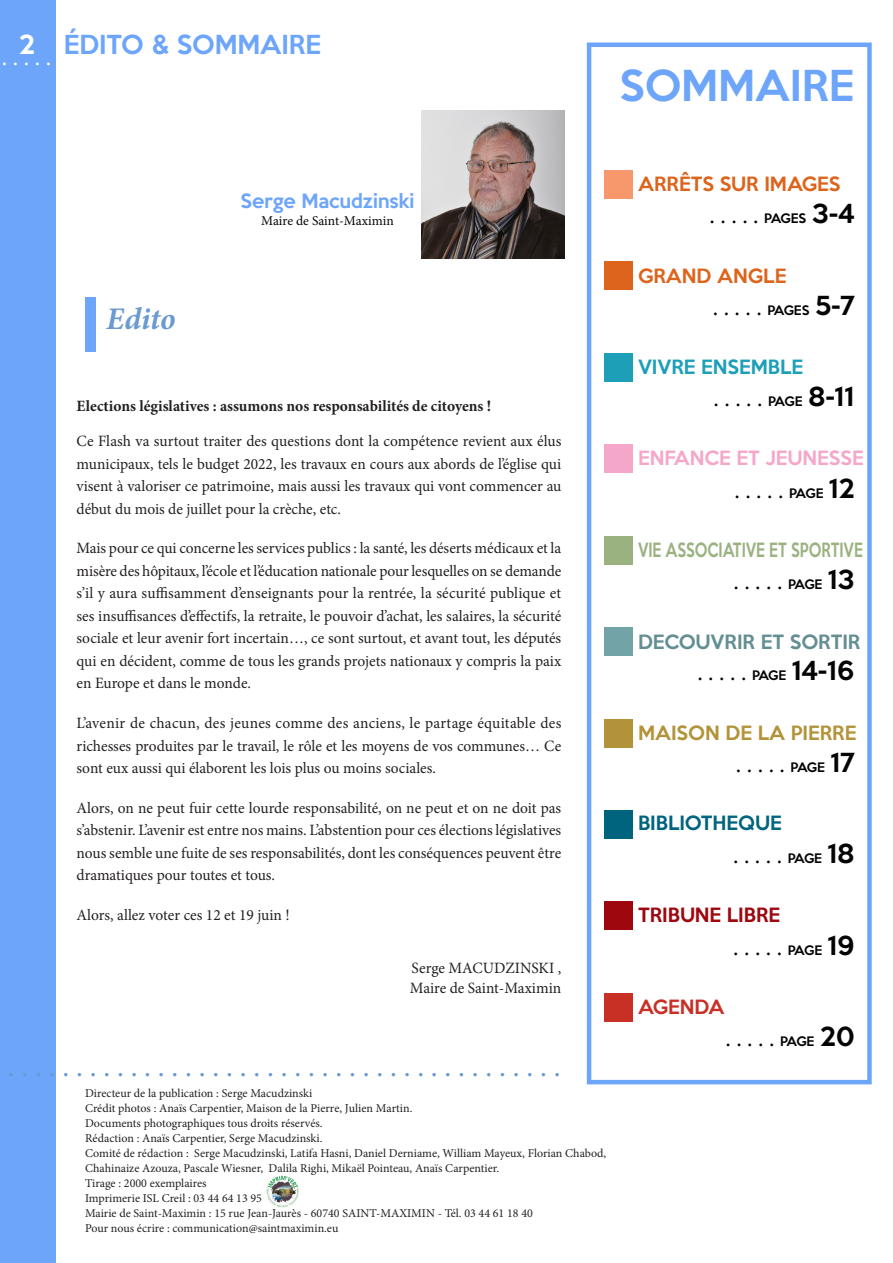
<style>
.page{position:relative;width:893px;height:1263px;background:#fff}
.page>*{position:absolute;margin:0;border:0;box-sizing:border-box;transform-origin:0 0}
.t1{font:500 39px "Keep Calm";color:#6da5fa}
.t2{font:30px "Minion Pro";color:#6a9ad1}
.t3{font:24px "Minion Pro";color:#040503}
.t4{font:500 24px "Keep Calm";color:#6da5fa}
.t5{font:24px "Minion Pro";color:#fff}
.t6{font:500 18px "Keep Calm";color:#dc641c}
.t7{font:500 18px "Keep Calm";color:#9ab280;scale:.75 1}
.t8{font:500 18px "Keep Calm";color:#f5a7ca}
.t9{font:500 18px "Keep Calm";color:#638e92}
.t10{font:500 18px "Keep Calm";color:#b39339}
.t11{font:500 18px "Keep Calm";color:#6da5fa}
.t12{font:500 18px "Keep Calm";color:#1d9fb8}
.t13{font:500 18px "Keep Calm";color:#00647f}
.t14{font:500 18px "Keep Calm";color:#9d070d}
.t15{font:500 18px "Keep Calm";color:#c83026}
.Texte_courant{font:15.75px/22.5px "Minion Pro";color:#231f20;text-align:justify}
.Texte_courant-2{font:700 15.75px "Minion Pro";color:#231f20}
.t16{font:13.5px "Minion Pro";color:#040503}
.t17{font:12px/15px "Minion Pro";color:#231f20}
.s1{color:#fff}
.s2{font-family:"Keep Calm";font-weight:500;font-size:12px}
.s3{font-family:"Keep Calm";font-weight:500}
</style>
<div class="page">
<div style="left:0;top:0;width:55px;height:1263px;background:#6da5fa"></div>
<div style="left:587px;top:43px;width:285px;height:1041px;border:4px solid #6da5fa"></div>
<div style="left:604px;top:810px;width:28px;height:29px;background:#00647f"></div>
<div style="left:604px;top:444px;width:28px;height:29px;background:#f5a7ca"></div>
<div style="left:604px;top:261px;width:28px;height:29px;background:#dc641c"></div>
<div style="left:604px;top:627px;width:28px;height:29px;background:#72a3a7"></div>
<div style="left:604px;top:719px;width:28px;height:28px;background:#b39339"></div>
<div style="left:604px;top:901px;width:28px;height:29px;background:#9d070d"></div>
<div style="left:604px;top:993px;width:28px;height:29px;background:#c83026"></div>
<img style="left:266px;top:1175px;width:33px;height:33px">
<div style="left:604px;top:170px;width:28px;height:29px;background:#f7986c"></div>
<div style="left:604px;top:353px;width:28px;height:29px;background:#1d9fb8"></div>
<div style="left:604px;top:536px;width:28px;height:28px;background:#9ab280"></div>
<img style="left:422px;top:111px;width:142px;height:147px">
<div style="left:85px;top:298px;width:11px;height:54px;background:#6da5fa"></div>
<h3 class="t4" style="left:19px;top:24px;width:304px"><span class="s1">2</span> ÉDITO &amp; SOMMAIRE</h3>
<h3 class="t5" style="left:2px;top:41px;width:62px">. . . . . .</h3>
<p class="t1" style="left:619px;top:51px;width:236px">SOMMAIRE</p>
<p class="t11" style="left:240px;top:185px;width:176px">Serge Macudzinski</p>
<p class="t16" style="left:261px;top:212px;width:134px">Maire de Saint-Maximin</p>
<p class="Texte_courant-2" style="left:77px;top:397px;width:416px">Elections législatives : assumons nos responsabilités de citoyens !</p>
<p class="Texte_courant" style="left:77px;top:430px;width:486px">Ce Flash va surtout traiter des questions dont la compétence revient aux élus municipaux, tels le budget 2022, les travaux en cours aux abords de l’église qui visent à valoriser ce patrimoine, mais aussi les travaux qui vont commencer au début du mois de juillet pour la crèche, etc.</p>
<p class="Texte_courant" style="left:77px;top:537px;width:486px">Mais pour ce qui concerne les services publics : la santé, les déserts médicaux et la misère des hôpitaux, l’école et l’éducation nationale pour lesquelles on se demande s’il y aura suffisamment d’enseignants pour la rentrée, la sécurité publique et ses insuffisances d’effectifs, la retraite, le pouvoir d’achat, les salaires, la sécurité sociale et leur avenir fort incertain…, ce sont surtout, et avant tout, les députés qui en décident, comme de tous les grands projets nationaux y compris la paix en Europe et dans le monde.</p>
<p class="Texte_courant" style="left:77px;top:712px;width:486px">L’avenir de chacun, des jeunes comme des anciens, le partage équitable des richesses produites par le travail, le rôle et les moyens de vos communes… Ce sont eux aussi qui élaborent les lois plus ou moins sociales.</p>
<p class="Texte_courant" style="left:77px;top:796px;width:486px">Alors, on ne peut fuir cette lourde responsabilité, on ne peut et on ne doit pas s’abstenir. L’avenir est entre nos mains. L’abstention pour ces élections législatives nous semble une fuite de ses responsabilités, dont les conséquences peuvent être dramatiques pour toutes et tous.</p>
<p class="Texte_courant" style="left:77px;top:903px;width:215px">Alors, allez voter ces 12 et 19 juin !</p>
<p class="Texte_courant" style="left:410px;top:958px;width:153px;line-height:20.2px">Serge MACUDZINSKI ,<br>Maire de Saint-Maximin</p>
<p class="t2" style="left:8px;top:1047px;width:554px">. . . . . . . . . . . . . . . . . . . . . . . . . . . . . . . . . . . . . . . . .</p>
<p class="t17" style="left:85px;top:1086px;width:229px">Directeur de la publication : Serge Macudzinski</p>
<p class="t17" style="left:85px;top:1101px;width:329px">Crédit photos : Anaïs Carpentier, Maison de la Pierre, Julien Martin.</p>
<p class="t17" style="left:85px;top:1116px;width:239px">Documents photographiques tous droits réservés.</p>
<p class="t17" style="left:85px;top:1131px;width:239px">Rédaction : Anaïs Carpentier, Serge Macudzinski.</p>
<p class="t17" style="left:85px;top:1146px;width:523px">Comité de rédaction : Serge Macudzinski, Latifa Hasni, Daniel Derniame, William Mayeux, Florian Chabod,<br>Chahinaize Azouza, Pascale Wiesner, Dalila Righi, Mikaël Pointeau, Anaïs Carpentier.</p>
<p class="t17" style="left:85px;top:1176px;width:123px">Tirage : 2000 exemplaires</p>
<p class="t17" style="left:85px;top:1191px;width:179px">Imprimerie ISL Creil : 03 44 64 13 95</p>
<p class="t17" style="left:85px;top:1206px;width:449px">Mairie de Saint-Maximin : 15 rue Jean-Jaurès - 60740 SAINT-MAXIMIN - Tél. 03 44 61 18 40</p>
<p class="t17" style="left:85px;top:1221px;width:255px">Pour nous écrire : communication@saintmaximin.eu</p>
<p class="t6" style="left:638px;top:168px;width:204px">ARRÊTS SUR IMAGES</p>
<p class="t3" style="left:710px;top:200px;width:147px">. . . . . <span class="s2">PAGES</span> <span class="s3">3-4</span></p>
<p class="t6" style="left:638px;top:260px;width:150px">GRAND ANGLE</p>
<p class="t3" style="left:713px;top:291px;width:143px">. . . . . <span class="s2">PAGES</span> <span class="s3">5-7</span></p>
<p class="t12" style="left:638px;top:351px;width:167px">VIVRE ENSEMBLE</p>
<p class="t3" style="left:713px;top:382px;width:143px">. . . . . <span class="s2">PAGE</span> <span class="s3">8-11</span></p>
<p class="t8" style="left:638px;top:442px;width:227px">ENFANCE ET JEUNESSE</p>
<p class="t3" style="left:734px;top:474px;width:122px">. . . . . <span class="s2">PAGE</span> <span class="s3">12</span></p>
<p class="t7" style="left:638px;top:534px;width:301px">VIE ASSOCIATIVE ET SPORTIVE</p>
<p class="t3" style="left:733px;top:565px;width:123px">. . . . . <span class="s2">PAGE</span> <span class="s3">13</span></p>
<p class="t9" style="left:638px;top:626px;width:224px">DECOUVRIR ET SORTIR</p>
<p class="t3" style="left:697px;top:657px;width:159px">. . . . . <span class="s2">PAGE</span> <span class="s3">14-16</span></p>
<p class="t10" style="left:638px;top:717px;width:220px">MAISON DE LA PIERRE</p>
<p class="t3" style="left:736px;top:748px;width:120px">. . . . . <span class="s2">PAGE</span> <span class="s3">17</span></p>
<p class="t13" style="left:638px;top:808px;width:145px">BIBLIOTHEQUE</p>
<p class="t3" style="left:733px;top:839px;width:123px">. . . . . <span class="s2">PAGE</span> <span class="s3">18</span></p>
<p class="t14" style="left:638px;top:899px;width:144px">TRIBUNE LIBRE</p>
<p class="t3" style="left:733px;top:931px;width:123px">. . . . . <span class="s2">PAGE</span> <span class="s3">19</span></p>
<p class="t15" style="left:638px;top:991px;width:88px">AGENDA</p>
<p class="t3" style="left:725px;top:1022px;width:131px">. . . . . <span class="s2">PAGE</span> <span class="s3">20</span></p>
</div>
